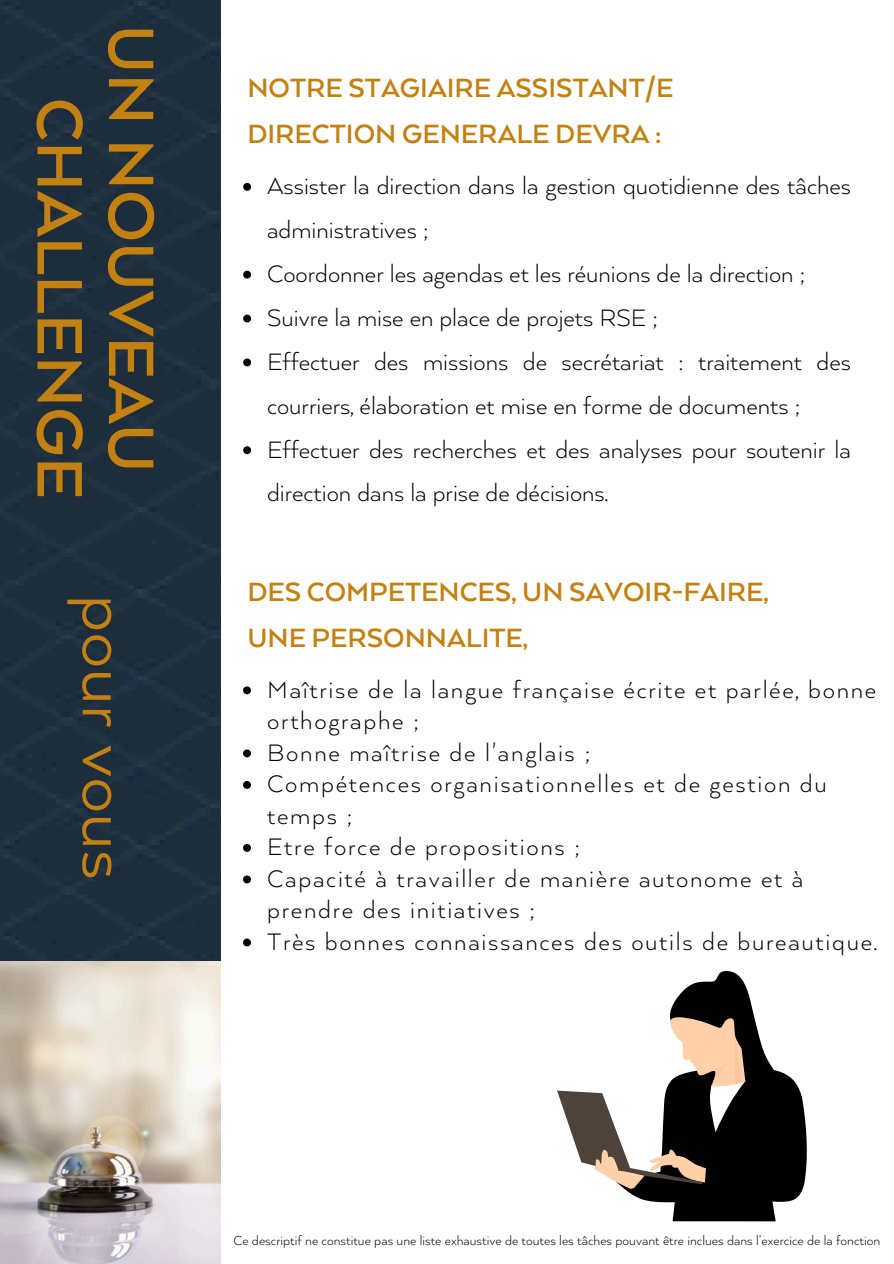
<style>
.page{position:relative;width:894px;height:1264px;background:#fff}
.page>*{position:absolute;margin:0;border:0;box-sizing:border-box;transform-origin:0 0}
.t1{font:80.7px "Arquitecta";color:#c28111}
.t2{font:700 73.8px/71.4px "Arquitecta";color:#c28111}
.t3{font:700 30.45px/46.2px "Arquitecta";color:#c28111}
.t4{font:300 27.45px/31.5px "Arquitecta";letter-spacing:.06em;color:#000}
.t5{font:300 27.3px/43.8px "Arquitecta";color:#000}
.t6{font:300 15px "Arquitecta";color:#000}
</style>
<div class="page">
<div style="left:0;top:0;width:220px;height:1263px;background:#1e2d3c"></div>
<img style="left:0;top:961px;width:221px;height:301px">
<svg style="left:557px;top:971px;width:250px;height:250px"></svg>
<svg style="left:243px;top:183px;width:8px;height:8px"></svg>
<svg style="left:243px;top:271px;width:8px;height:7px"></svg>
<svg style="left:243px;top:314px;width:8px;height:8px"></svg>
<svg style="left:243px;top:358px;width:8px;height:8px"></svg>
<svg style="left:243px;top:446px;width:8px;height:8px"></svg>
<svg style="left:243px;top:686px;width:8px;height:8px"></svg>
<svg style="left:243px;top:749px;width:8px;height:8px"></svg>
<svg style="left:243px;top:781px;width:8px;height:7px"></svg>
<svg style="left:243px;top:844px;width:8px;height:7px"></svg>
<svg style="left:243px;top:875px;width:8px;height:8px"></svg>
<svg style="left:243px;top:938px;width:8px;height:8px"></svg>
<h2 class="t2" style="left:169px;top:98px;width:402px;text-indent:-73px;rotate:90deg">UN NOUVEAU<br>CHALLENGE</h2>
<h1 class="t1" style="left:157px;top:594px;width:287px;rotate:90deg">pour vous</h1>
<p class="t3" style="left:247px;top:64px;width:427px">NOTRE STAGIAIRE ASSISTANT/E<br>DIRECTION GENERALE DEVRA :</p>
<p class="t5" style="left:267px;top:163px;width:585px">Assister la direction dans la gestion quotidienne des tâches administratives ;<br>Coordonner les agendas et les réunions de la direction ; Suivre la mise en place de projets RSE ;<br>Effectuer des missions de secrétariat : traitement des courriers, élaboration et mise en forme de documents ; Effectuer des recherches et des analyses pour soutenir la direction dans la prise de décisions.</p>
<p class="t3" style="left:247px;top:567px;width:523px">DES COMPETENCES, UN SAVOIR-FAIRE,<br>UNE PERSONNALITE,</p>
<p class="t4" style="left:267px;top:672px;width:611px">Maîtrise de la langue française écrite et parlée, bonne orthographe ;<br>Bonne maîtrise de l'anglais ;<br>Compétences organisationnelles et de gestion du temps ;<br>Etre force de propositions ;<br>Capacité à travailler de manière autonome et à prendre des initiatives ;<br>Très bonnes connaissances des outils de bureautique.</p>
<p class="t6" style="left:233px;top:1231px;width:648px">Ce descriptif ne constitue pas une liste exhaustive de toutes les tâches pouvant être inclues dans l’exercice de la fonction</p>
</div>
